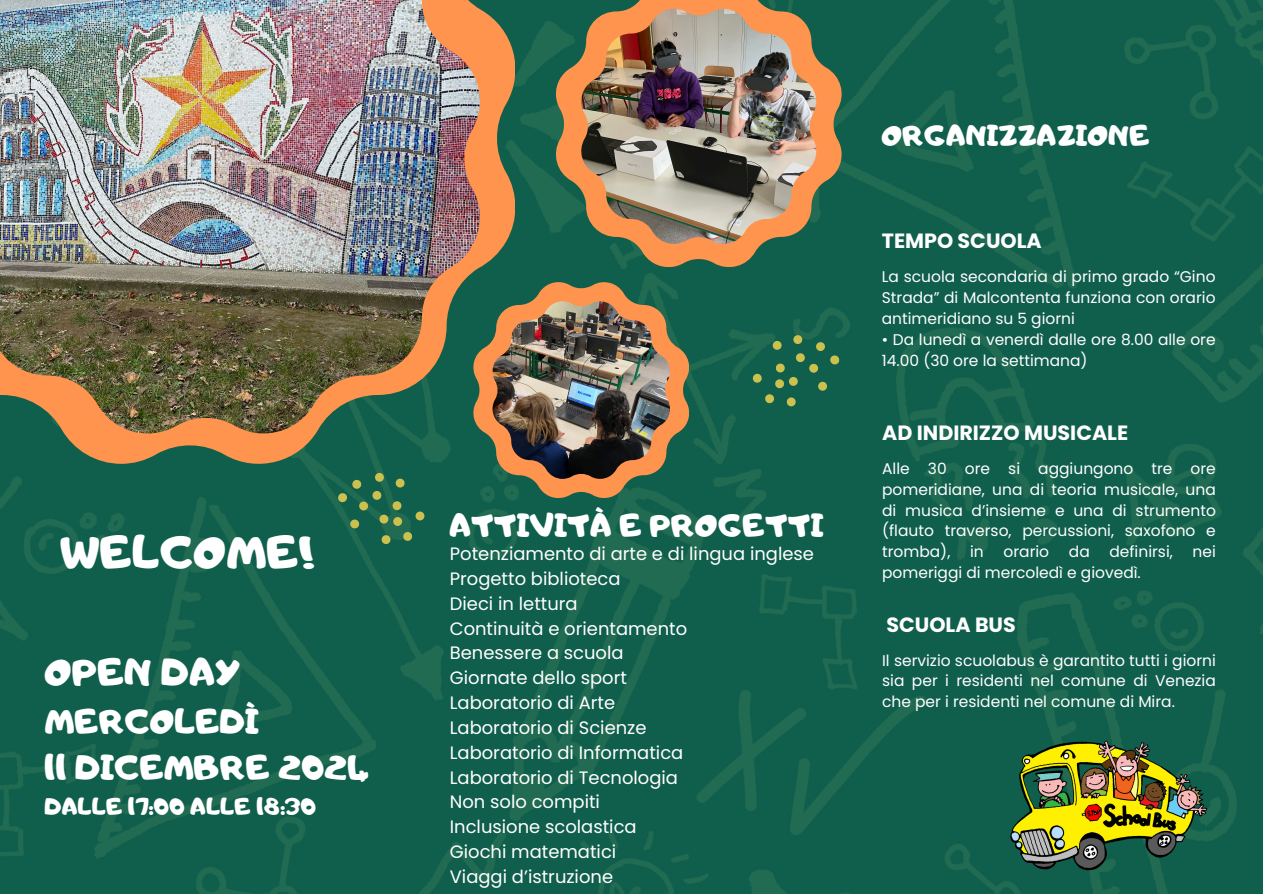
<style>
.page{position:relative;width:1263px;height:894px;background:#fff}
.page>*{position:absolute;margin:0;border:0;box-sizing:border-box;transform-origin:0 0}
.t1{font:44.4px "Adigiana Toybox";color:#fff}
.t2{font:36.9px "Adigiana Toybox";color:#fff}
.t3{font:33.3px/46.2px "Adigiana Toybox";color:#fff}
.t4{font:30.9px "Adigiana Toybox";color:#fff}
.t5{font:27.9px "Adigiana Toybox";color:#fff}
.t6{font:22.65px "Adigiana Toybox";color:#fff}
.t7{font:700 20.7px "Poppins";color:#fff}
.t8{font:18px/24.8px "Poppins";color:#fff}
.t9{font:15.45px/20.9px "Poppins";color:#fff;text-align:justify}
</style>
<div class="page">
<img style="left:0;top:0;width:1263px;height:893px">
<svg style="left:0;top:0;width:515px;height:464px;background:#86794d"></svg>
<img style="left:0;top:0;width:480px;height:433px">
<svg style="left:556px;top:0;width:286px;height:267px;background:#6e744d"></svg>
<img style="left:581px;top:9px;width:235px;height:235px">
<svg style="left:473px;top:282px;width:216px;height:216px;background:#69734d"></svg>
<img style="left:492px;top:301px;width:178px;height:178px">
<svg style="left:336px;top:472px;width:88px;height:71px;background:#2b6d4d"></svg>
<svg style="left:753px;top:335px;width:88px;height:71px;background:#296b4c"></svg>
<img style="left:1000px;top:732px;width:216px;height:147px">
<p class="t1" style="left:60px;top:523px;width:256px">WELCOME!</p>
<h2 class="t2" style="left:45px;top:648px;width:198px">OPEN DAY</h2>
<h2 class="t3" style="left:45px;top:697px;width:326px">MERCOLEDÌ<br>11 DICEMBRE 2024</h2>
<h2 class="t6" style="left:45px;top:791px;width:273px">DALLE 17:00 ALLE 18:30</h2>
<p class="t4" style="left:450px;top:505px;width:375px">ATTIVITÀ E PROGETTI</p>
<h3 class="t8" style="left:450px;top:541px;width:366px">Potenziamento di arte e di lingua inglese<br>Progetto biblioteca<br>Dieci in lettura<br>Continuità e orientamento<br>Benessere a scuola<br>Giornate dello sport<br>Laboratorio di Arte<br>Laboratorio di Scienze<br>Laboratorio di Informatica<br>Laboratorio di Tecnologia<br>Non solo compiti<br>Inclusione scolastica<br>Giochi matematici<br>Viaggi d’istruzione</h3>
<h1 class="t5" style="left:882px;top:117px;width:270px">ORGANIZZAZIONE</h1>
<p class="t7" style="left:882px;top:226px;width:161px">TEMPO SCUOLA</p>
<h4 class="t9" style="left:882px;top:266px;width:335px">La scuola secondaria di primo grado “Gino Strada” di Malcontenta funziona con orario antimeridiano su 5 giorni</h4>
<h2 class="t9" style="left:882px;top:329px;width:335px">• Da lunedì a venerdì dalle ore 8.00 alle ore<br>14.00 (30 ore la settimana)</h2>
<h5 class="t7" style="left:882px;top:418px;width:248px">AD INDIRIZZO MUSICALE</h5>
<h3 class="t9" style="left:882px;top:458px;width:335px">Alle 30 ore si aggiungono tre ore pomeridiane, una di teoria musicale, una di musica d’insieme e una di strumento (flauto traverso, percussioni, saxofono e tromba),</h3>
<h3 class="t9" style="left:970px;top:541px;width:15px">in</h3>
<h3 class="t9" style="left:1003px;top:541px;width:47px">orario</h3>
<h3 class="t9" style="left:1069px;top:541px;width:22px">da</h3>
<h3 class="t9" style="left:1109px;top:541px;width:65px">definirsi,</h3>
<h3 class="t9" style="left:1192px;top:541px;width:25px">nei</h3>
<h3 class="t9" style="left:882px;top:562px;width:260px">pomeriggi di mercoledì e giovedì.</h3>
<p class="t7" style="left:886px;top:610px;width:131px">SCUOLA BUS</p>
<h3 class="t9" style="left:882px;top:649px;width:335px">Il servizio scuolabus è garantito tutti i giorni sia per i residenti nel comune di Venezia che per i residenti nel comune di Mira.</h3>
</div>
